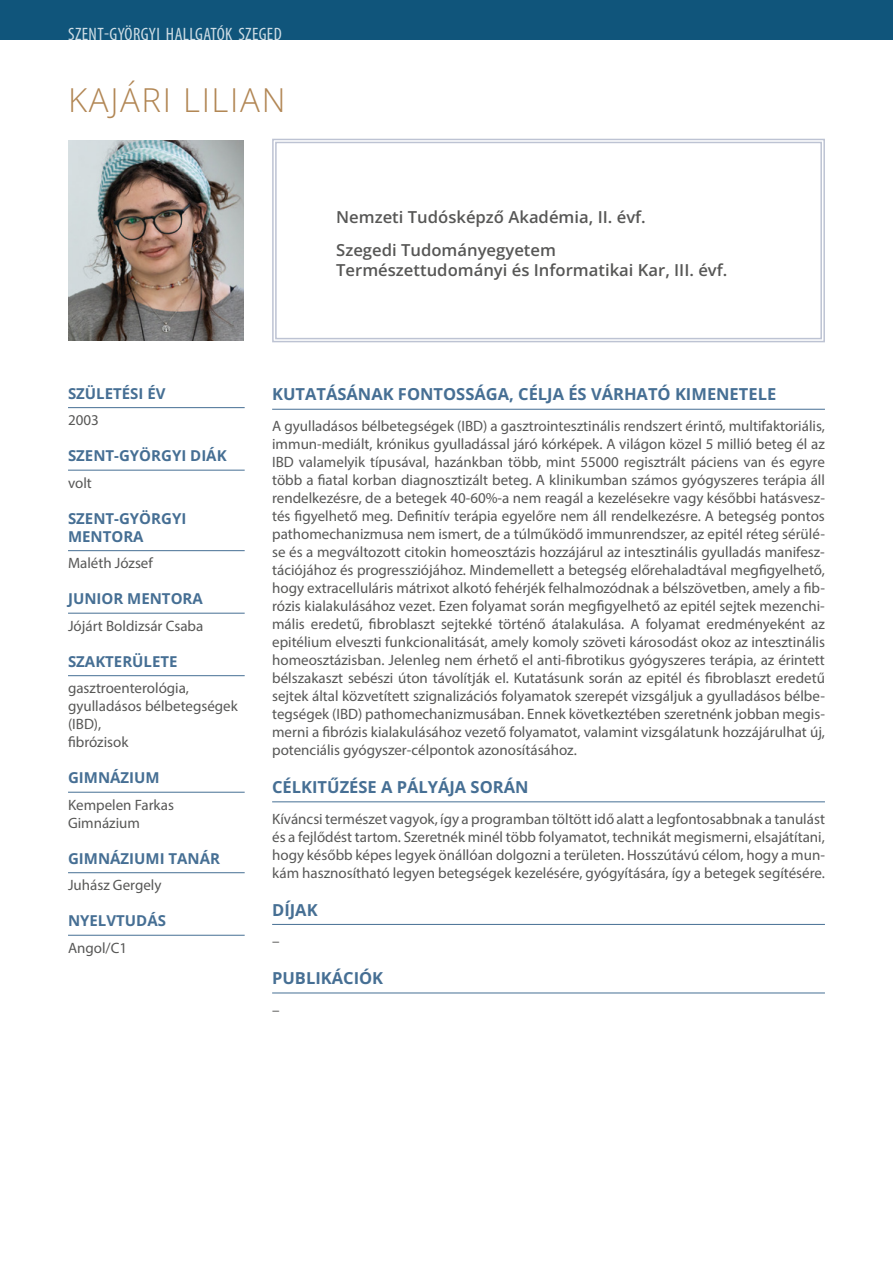
<style>
.page{position:relative;width:893px;height:1263px;background:#fff}
.page>*{position:absolute;margin:0;border:0;box-sizing:border-box;transform-origin:0 0}
.t1{font:300 33px "Open Sans";letter-spacing:.05em;color:#b28755}
.t2{font:condensed 18px "Myriad Pro";letter-spacing:.02em;color:#fff}
.t3{font:600 16.5px/32.5px "Open Sans";color:#575756}
.t4{font:700 16.5px "Open Sans";color:#466f94}
.t5{font:15px/18px "Myriad Pro";color:#575756}
.t6{font:700 15px/18px "Open Sans";color:#466f94}
</style>
<div class="page">
<div style="left:0;top:0;width:893px;height:40px;background:#10557b"></div>
<svg style="left:272px;top:138px;width:553px;height:205px"></svg>
<div style="left:275px;top:142px;width:547px;height:197px;border:1px solid #bdc3d3"></div>
<hr style="left:68px;top:407px;width:177px;height:1px;background:#466f94">
<hr style="left:68px;top:470px;width:177px;height:1px;background:#466f94">
<hr style="left:68px;top:550px;width:177px;height:1px;background:#466f94">
<hr style="left:68px;top:613px;width:177px;height:1px;background:#466f94">
<hr style="left:68px;top:675px;width:177px;height:1px;background:#466f94">
<hr style="left:68px;top:792px;width:177px;height:1px;background:#466f94">
<hr style="left:68px;top:872px;width:177px;height:1px;background:#466f94">
<hr style="left:68px;top:935px;width:177px;height:1px;background:#466f94">
<hr style="left:272px;top:409px;width:553px;height:1px;background:#466f94">
<hr style="left:272px;top:801px;width:553px;height:1px;background:#466f94">
<hr style="left:272px;top:924px;width:553px;height:1px;background:#466f94">
<hr style="left:272px;top:992px;width:553px;height:1px;background:#466f94">
<img style="left:68px;top:141px;width:176px;height:199px">
<p class="t2" style="left:68px;top:23px;width:215px">SZENT-GYÖRGYI HALLGATÓK SZEGED</p>
<h1 class="t1" style="left:68px;top:77px;width:219px">KAJÁRI LILIAN</h1>
<p class="t3" style="left:336px;top:200px;width:311px">Nemzeti Tudósképző Akadémia, II. évf.<br>Szegedi Tudományegyetem</p>
<p class="t3" style="left:336px;top:253px;width:393px">Természettudományi és Informatikai Kar, III. évf.</p>
<p class="t6" style="left:68px;top:384px;width:99px">SZÜLETÉSI ÉV</p>
<p class="t5" style="left:68px;top:411px;width:32px">2003</p>
<p class="t6" style="left:68px;top:446px;width:160px">SZENT-GYÖRGYI DIÁK</p>
<p class="t5" style="left:68px;top:473px;width:25px">volt</p>
<p class="t6" style="left:68px;top:509px;width:120px">SZENT-GYÖRGYI<br>MENTORA</p>
<p class="t5" style="left:68px;top:554px;width:86px">Maléth József</p>
<p class="t6" style="left:68px;top:589px;width:136px">JUNIOR MENTORA</p>
<p class="t5" style="left:68px;top:616px;width:137px">Jójárt Boldizsár Csaba</p>
<p class="t6" style="left:68px;top:652px;width:111px">SZAKTERÜLETE</p>
<p class="t5" style="left:68px;top:679px;width:171px">gasztroenterológia, gyulladásos bélbetegségek (IBD),<br>fibrózisok</p>
<p class="t6" style="left:68px;top:768px;width:93px">GIMNÁZIUM</p>
<p class="t5" style="left:68px;top:795px;width:108px">Kempelen Farkas<br>Gimnázium</p>
<p class="t6" style="left:68px;top:849px;width:153px">GIMNÁZIUMI TANÁR</p>
<p class="t5" style="left:68px;top:876px;width:95px">Juhász Gergely</p>
<p class="t6" style="left:68px;top:911px;width:99px">NYELVTUDÁS</p>
<p class="t5" style="left:68px;top:938px;width:61px">Angol/C1</p>
<p class="t4" style="left:272px;top:383px;width:506px">KUTATÁSÁNAK FONTOSSÁGA, CÉLJA ÉS VÁRHATÓ KIMENETELE</p>
<p class="t5" style="left:272px;top:417px;width:554px;text-align:justify">A gyulladásos bélbetegségek (IBD) a gasztrointesztinális rendszert érintő, multifaktoriális, immun-mediált, krónikus gyulladással járó kórképek. A világon közel 5 millió beteg él az IBD valamelyik típusával, hazánkban több, mint 55000 regisztrált páciens van és egyre több a fiatal korban diagnosztizált beteg. A klinikumban számos gyógyszeres terápia áll rendelkezésre, de a betegek 40-60%-a nem reagál a kezelésekre vagy későbbi hatásvesz&shy;tés figyelhető meg. Definitív terápia egyelőre nem áll rendelkezésre. A betegség pontos pathomechanizmusa nem ismert, de a túlműködő immunrendszer, az epitél réteg sérülé&shy;se és a megváltozott citokin homeosztázis hozzájárul az intesztinális gyulladás manifesz&shy;tációjához és progressziójához. Mindemellett a betegség előrehaladtával megfigyelhető, hogy extracelluláris mátrixot alkotó fehérjék felhalmozódnak a bélszövetben, amely a fib&shy;rózis kialakulásához vezet. Ezen folyamat során megfigyelhető az epitél sejtek mezenchi&shy;mális eredetű, fibroblaszt sejtekké történő átalakulása. A folyamat eredményeként az epitélium elveszti funkcionalitását, amely komoly szöveti károsodást okoz az intesztinális homeosztázisban. Jelenleg nem érhető el anti-fibrotikus gyógyszeres terápia, az érintett bélszakaszt sebészi úton távolítják el. Kutatásunk során az epitél és fibroblaszt eredetű sejtek által közvetített szignalizációs folyamatok szerepét vizsgáljuk a gyulladásos bélbe&shy;tegségek (IBD) pathomechanizmusában. Ennek következtében szeretnénk jobban megis&shy;merni a fibrózis kialakulásához vezető folyamatot, valamint vizsgálatunk hozzájárulhat új, potenciális gyógyszer-célpontok azonosításához.</p>
<p class="t4" style="left:272px;top:776px;width:258px">CÉLKITŰZÉSE A PÁLYÁJA SORÁN</p>
<p class="t5" style="left:272px;top:809px;width:554px;text-align:justify">Kíváncsi természet vagyok, így a programban töltött idő alatt a legfontosabbnak a tanulást és a fejlődést tartom. Szeretnék minél több folyamatot, technikát megismerni, elsajátítani, hogy később képes legyek önállóan dolgozni a területen. Hosszútávú célom, hogy a mun&shy;kám hasznosítható legyen betegségek kezelésére, gyógyítására, így a betegek segítésére.</p>
<p class="t4" style="left:272px;top:898px;width:47px">DÍJAK</p>
<p class="t5" style="left:272px;top:932px;width:9px">–</p>
<p class="t4" style="left:272px;top:967px;width:113px">PUBLIKÁCIÓK</p>
<p class="t5" style="left:272px;top:1000px;width:9px">–</p>
</div>
